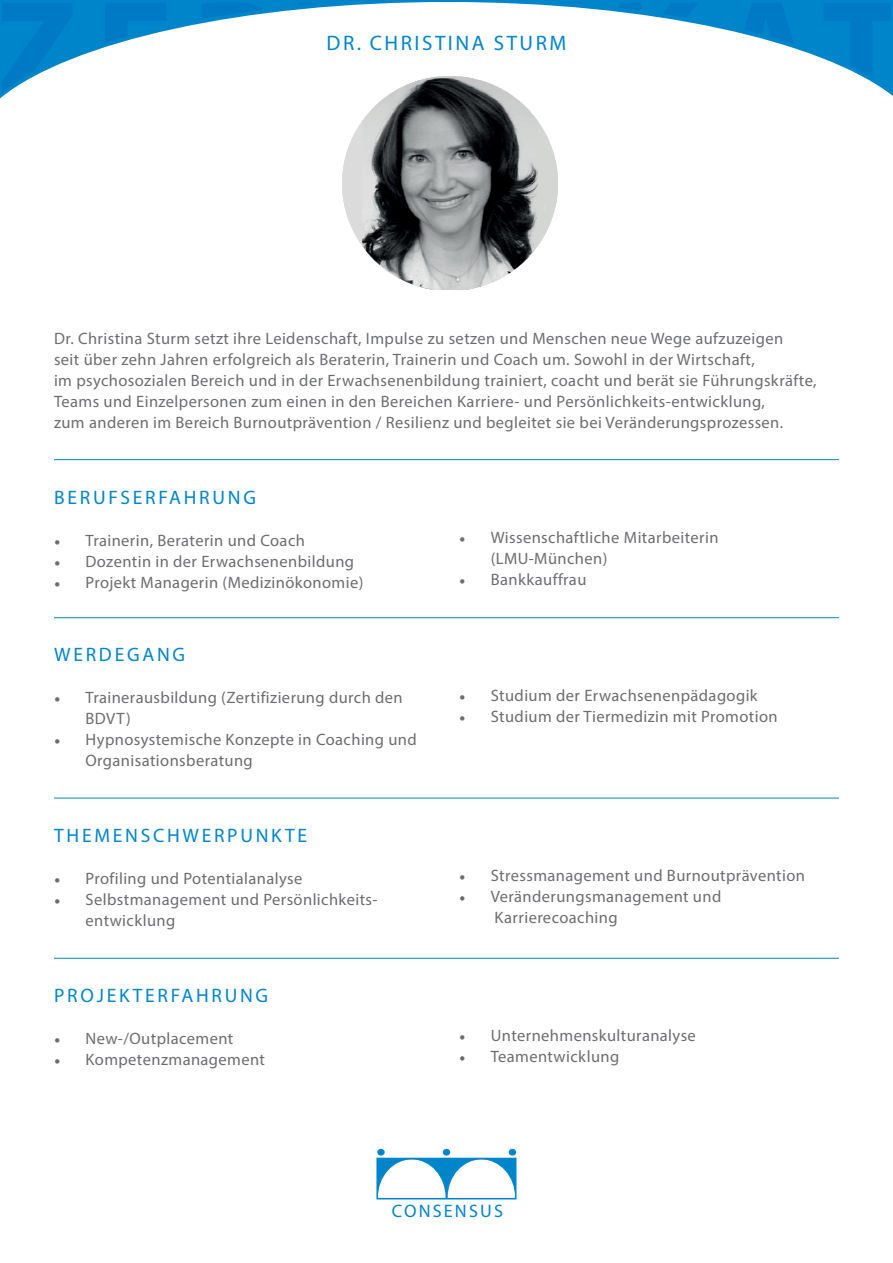
<style>
.page{position:relative;width:893px;height:1263px;background:#fff}
.page>*{position:absolute;margin:0;border:0;box-sizing:border-box;transform-origin:0 0}
.t1{font:21px "Myriad Pro";letter-spacing:.12em;color:#0085cb}
.t2{font:19.5px "Myriad Pro";letter-spacing:.14em;color:#0085cb}
.t3{font:18.15px "Myriad Pro";letter-spacing:.12em;color:#0085cb}
.t4{font:16.5px/21px "Myriad Pro";letter-spacing:.025em;color:#6c6d70}
.s1{font-family:"Minion Pro";font-weight:500}
</style>
<div class="page">
<svg style="left:0;top:0;width:893px;height:99px"></svg>
<svg style="left:379px;top:1161px;width:134px;height:35px"></svg>
<div style="left:376px;top:1158px;width:140px;height:41px;border:2px solid #0085cb"></div>
<div style="left:377px;top:1149px;width:8px;height:6px;background:#0085cb;border-radius:50%"></div>
<div style="left:509px;top:1149px;width:7px;height:6px;background:#0085cb;border-radius:50%"></div>
<div style="left:443px;top:1149px;width:7px;height:6px;background:#0085cb;border-radius:50%"></div>
<hr style="left:54px;top:459px;width:785px;height:1px;background:#0085cb">
<hr style="left:54px;top:617px;width:785px;height:1px;background:#0085cb">
<hr style="left:54px;top:798px;width:785px;height:1px;background:#0085cb">
<hr style="left:54px;top:958px;width:785px;height:1px;background:#0085cb">
<img style="left:342px;top:76px;width:215px;height:214px">
<p class="t1" style="left:327px;top:30px;width:241px">DR. CHRISTINA STURM</p>
<p class="t4" style="left:54px;top:328px;width:764px">Dr. Christina Sturm setzt ihre Leidenschaft, Impulse zu setzen und Menschen neue Wege aufzuzeigen<br>seit über zehn Jahren erfolgreich als Beraterin, Trainerin und Coach um. Sowohl in der Wirtschaft,<br>im psychosozialen Bereich und in der Erwachsenenbildung trainiert, coacht und berät sie Führungskräfte, Teams und Einzelpersonen zum einen in den Bereichen Karriere- und Persönlichkeits-entwicklung,<br>zum anderen im Bereich Burnoutprävention / Resilienz und begleitet sie bei Veränderungsprozessen.</p>
<p class="t2" style="left:54px;top:485px;width:203px">BERUFSERFAHRUNG</p>
<p class="t4" style="left:54px;top:529px;width:252px"><span class="s1">•</span> Trainerin, Beraterin und Coach</p>
<p class="t4" style="left:54px;top:550px;width:302px"><span class="s1">•</span> Dozentin in der Erwachsenenbildung</p>
<p class="t4" style="left:54px;top:571px;width:311px"><span class="s1">•</span> Projekt Managerin (Medizinökonomie)</p>
<p class="t2" style="left:54px;top:643px;width:132px">WERDEGANG</p>
<p class="t4" style="left:85px;top:687px;width:319px;text-indent:-31px"><span class="s1">•</span> Trainerausbildung (Zertifizierung durch den<br>BDVT)</p>
<p class="t4" style="left:85px;top:729px;width:333px;text-indent:-31px"><span class="s1">•</span> Hypnosystemische Konzepte in Coaching und<br>Organisationsberatung</p>
<p class="t2" style="left:54px;top:823px;width:254px">THEMENSCHWERPUNKTE</p>
<p class="t4" style="left:54px;top:867px;width:250px"><span class="s1">•</span> Profiling und Potentialanalyse</p>
<p class="t4" style="left:85px;top:888px;width:294px;text-indent:-31px"><span class="s1">•</span> Selbstmanagement und Persönlichkeits&shy;entwicklung</p>
<p class="t2" style="left:54px;top:983px;width:216px">PROJEKTERFAHRUNG</p>
<p class="t4" style="left:54px;top:1027px;width:181px"><span class="s1">•</span> New-/Outplacement</p>
<p class="t4" style="left:54px;top:1049px;width:213px"><span class="s1">•</span> Kompetenzmanagement</p>
<p class="t4" style="left:491px;top:527px;width:229px;text-indent:-31px"><span class="s1">•</span> Wissenschaftliche Mitarbeiterin (LMU-München)</p>
<p class="t4" style="left:459px;top:569px;width:129px"><span class="s1">•</span> Bankkauffrau</p>
<p class="t4" style="left:459px;top:684px;width:300px"><span class="s1">•</span> Studium der Erwachsenenpädagogik</p>
<p class="t4" style="left:459px;top:705px;width:320px"><span class="s1">•</span> Studium der Tiermedizin mit Promotion</p>
<p class="t4" style="left:459px;top:865px;width:347px"><span class="s1">•</span> Stressmanagement und Burnoutprävention</p>
<p class="t4" style="left:495px;top:886px;width:228px;text-indent:-35px"><span class="s1">•</span> Veränderungsmanagement und<br>Karrierecoaching</p>
<p class="t4" style="left:459px;top:1025px;width:238px"><span class="s1">•</span> Unternehmenskulturanalyse</p>
<p class="t4" style="left:459px;top:1046px;width:162px"><span class="s1">•</span> Teamentwicklung</p>
<p class="t3" style="left:392px;top:1200px;width:113px">CONSENSUS</p>
</div>
